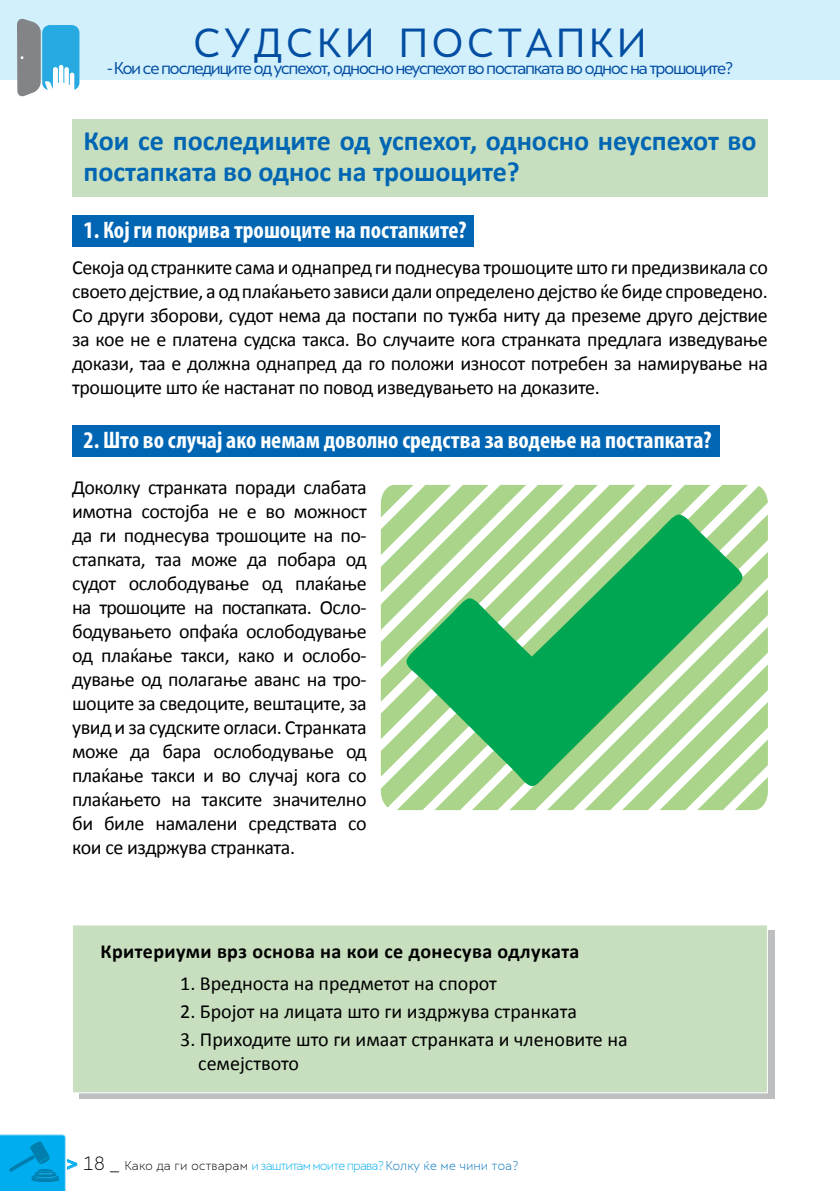
<style>
.page{position:relative;width:840px;height:1191px;background:#fff}
.page>*{position:absolute;margin:0;border:0;box-sizing:border-box;transform-origin:0 0}
.t1{font:38px "Skola Sans";color:#034ea2}
.t2{font:700 28px/30.4px "Calibri";color:#0066b3}
.t3{font:700 condensed 24px "Myriad Pro";color:#fff}
.t4{font:20px/24px "Calibri";letter-spacing:-.01em;color:#000;text-align:justify}
.t5{font:700 20px "Calibri";letter-spacing:.02em;color:#000}
.t6{font:16px "Skola Sans";letter-spacing:-.1em;color:#034ea2}
.t7{font:300 12px "Skola Sans";letter-spacing:-.005em;color:#00aeef}
.s1{font-weight:700;font-size:18px}
.s2{font-size:18px;color:#000}
.s3{color:#000}
.s4{color:#0072bc}
</style>
<div class="page">
<svg style="left:0;top:1134px;width:77px;height:57px;background:#28b4e8"></svg>
<div style="left:0;top:0;width:839px;height:79px;background:#d2f0fc"></div>
<div style="left:42px;top:25px;width:37px;height:65px;background:#27aae1;border-radius:8px"></div>
<svg style="left:17px;top:18px;width:57px;height:79px"></svg>
<svg style="left:79px;top:930px;width:695px;height:169px;background:#c0c2c4"></svg>
<div style="left:72px;top:924px;width:695px;height:169px;background:#c7dfbf;border:1px solid #fff"></div>
<div style="left:72px;top:215px;width:401px;height:32px;background:#0066b3"></div>
<div style="left:72px;top:425px;width:647px;height:31px;background:#0066b3"></div>
<div style="left:72px;top:119px;width:695px;height:78px;background:#c7dfbf"></div>
<svg style="left:747px;top:552px;width:20px;height:75px"></svg>
<svg style="left:396px;top:485px;width:351px;height:325px;fill:#aad48a"></svg>
<svg style="left:380px;top:485px;width:255px;height:254px;fill:#aad48a"></svg>
<svg style="left:584px;top:627px;width:183px;height:183px"></svg>
<svg style="left:380px;top:485px;width:217px;height:216px;fill:#aad48a"></svg>
<svg style="left:406px;top:513px;width:336px;height:273px"></svg>
<h1 class="t1" style="left:193px;top:20px;width:454px">С У Д С К И П О С Т А П К И</h1>
<p class="t6" style="left:107px;top:59px;width:627px">- Кои се последиците од успехот, односно неуспехот во постапката во однос на трошоците?</p>
<h2 class="t2" style="left:83px;top:126px;width:674px">Кои се последиците од успехот, односно неуспехот во постапката во однос на трошоците?</h2>
<p class="t3" style="left:83px;top:215px;width:384px">1. Кој ги покрива трошоците на постапките?</p>
<p class="t4" style="left:72px;top:256px;width:697px">Секоја од странките сама и однапред ги поднесува трошоците што ги предизвикала со своето дејствие, а од плаќањето зависи дали определено дејство ќе биде спроведено.<br>Со други зборови, судот нема да постапи по тужба ниту да преземе друго дејствие за кое не е платена судска такса. Во случаите кога странката предлага изведување докази, таа е должна однапред да го положи износот потребен за намирување на трошоците што ќе настанат по повод изведувањето на доказите.</p>
<p class="t3" style="left:83px;top:425px;width:629px">2. Што во случај ако немам доволно средства за водење на постапката?</p>
<p class="t4" style="left:72px;top:475px;width:296px">Доколку странката поради слабата имотна состојба не е во можност да ги поднесува трошоците на по&shy;стапката, таа може да побара од судот ослободување од плаќање на трошоците на постапката. Осло&shy;бодувањето опфаќа ослободување од плаќање такси, како и ослобо&shy;дување од полагање аванс на тро&shy;шоците за сведоците, вештаците, за увид и за судските огласи. Странката може да бара ослободување од плаќање такси и во случај кога со плаќањето на таксите значително би биле намалени средствата со кои се издржува странката.</p>
<p class="t5" style="left:100px;top:938px;width:480px">Критериуми врз основа на кои се донесува одлуката</p>
<p class="t4" style="left:180px;top:971px;width:318px">1. Вредноста на предметот на спорот</p>
<p class="t4" style="left:180px;top:999px;width:398px">2. Бројот на лицата што ги издржува странката</p>
<p class="t4" style="left:198px;top:1027px;width:430px;text-indent:-18px">3. Приходите што ги имаат странката и членовите на семејството</p>
<p class="t7" style="left:66px;top:1159px;width:453px"><span class="s1">&gt;</span> <span class="s2">18 _</span> <span class="s3">Како да ги остварам</span> и заштитам моите права? <span class="s4">Колку ќе ме чини тоа?</span></p>
</div>
